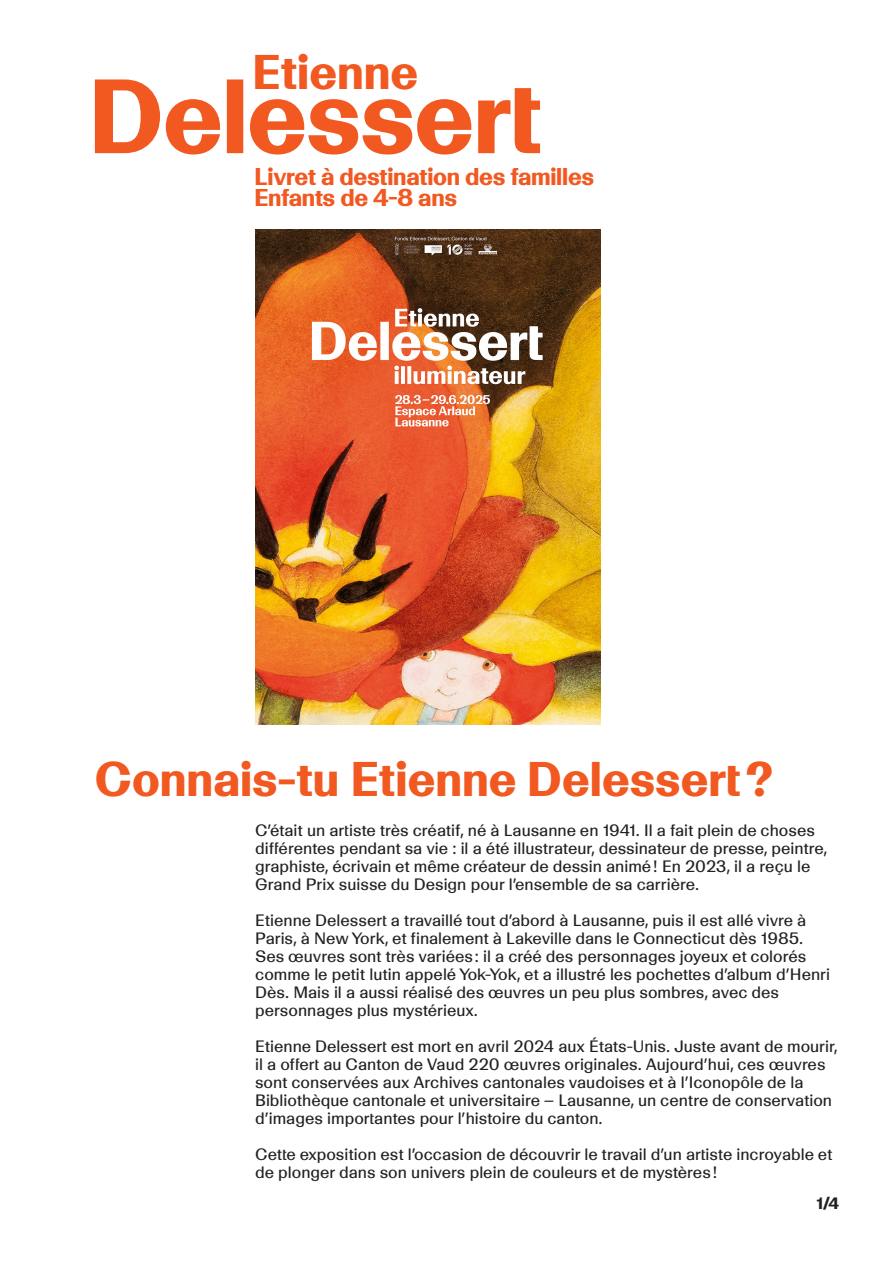
<style>
.page{position:relative;width:893px;height:1263px;background:#fff}
.page>*{position:absolute;margin:0;border:0;box-sizing:border-box;transform-origin:0 0}
.t1{font:700 48.6px "Geigy LL";color:#f15921}
.t2{font:700 24.3px "Geigy LL";letter-spacing:-.01em;color:#f15921}
.Body{font:16.5px/18px "Geigy LL";color:#231f20}
.t3{font:700 16.5px "Geigy LL";color:#231f20}
</style>
<div class="page">
<svg style="left:95px;top:79px;width:445px;height:76px"></svg>
<img style="left:255px;top:230px;width:346px;height:494px">
<p class="t1" style="left:253px;top:41px;width:167px">Etienne</p>
<p class="t2" style="left:255px;top:161px;width:341px">Livret à destination des familles</p>
<p class="t2" style="left:255px;top:182px;width:204px">Enfants de 4-8 ans</p>
<p class="t1" style="left:95px;top:748px;width:680px">Connais-tu Etienne Delessert ?</p>
<p class="Body" style="left:255px;top:820px;width:574px">C’était un artiste très créatif, né à Lausanne en 1941. Il a fait plein de choses différentes pendant sa vie : il a été illustrateur, dessinateur de presse, peintre, graphiste, écrivain et même créateur de dessin animé ! En 2023, il a reçu le Grand Prix suisse du Design pour l’ensemble de sa carrière.</p>
<p class="Body" style="left:255px;top:910px;width:576px">Etienne Delessert a travaillé tout d’abord à Lausanne, puis il est allé vivre à Paris, à New York, et finalement à Lakeville dans le Connecticut dès 1985.<br>Ses œuvres sont très variées : il a créé des personnages joyeux et colorés comme le petit lutin appelé Yok-Yok, et a illustré les pochettes d’album d’Henri Dès. Mais il a aussi réalisé des œuvres un peu plus sombres, avec des personnages plus mystérieux.</p>
<p class="Body" style="left:255px;top:1036px;width:584px">Etienne Delessert est mort en avril 2024 aux États-Unis. Juste avant de mourir, il a offert au Canton de Vaud 220 œuvres originales. Aujourd’hui, ces œuvres sont conservées aux Archives cantonales vaudoises et à l’Iconopôle de la Bibliothèque cantonale et universitaire – Lausanne, un centre de conservation d’images importantes pour l’histoire du canton.</p>
<p class="Body" style="left:255px;top:1144px;width:579px">Cette exposition est l’occasion de découvrir le travail d’un artiste incroyable et de plonger dans son univers plein de couleurs et de mystères !</p>
<p class="t3" style="left:816px;top:1193px;width:24px">1/4</p>
</div>
